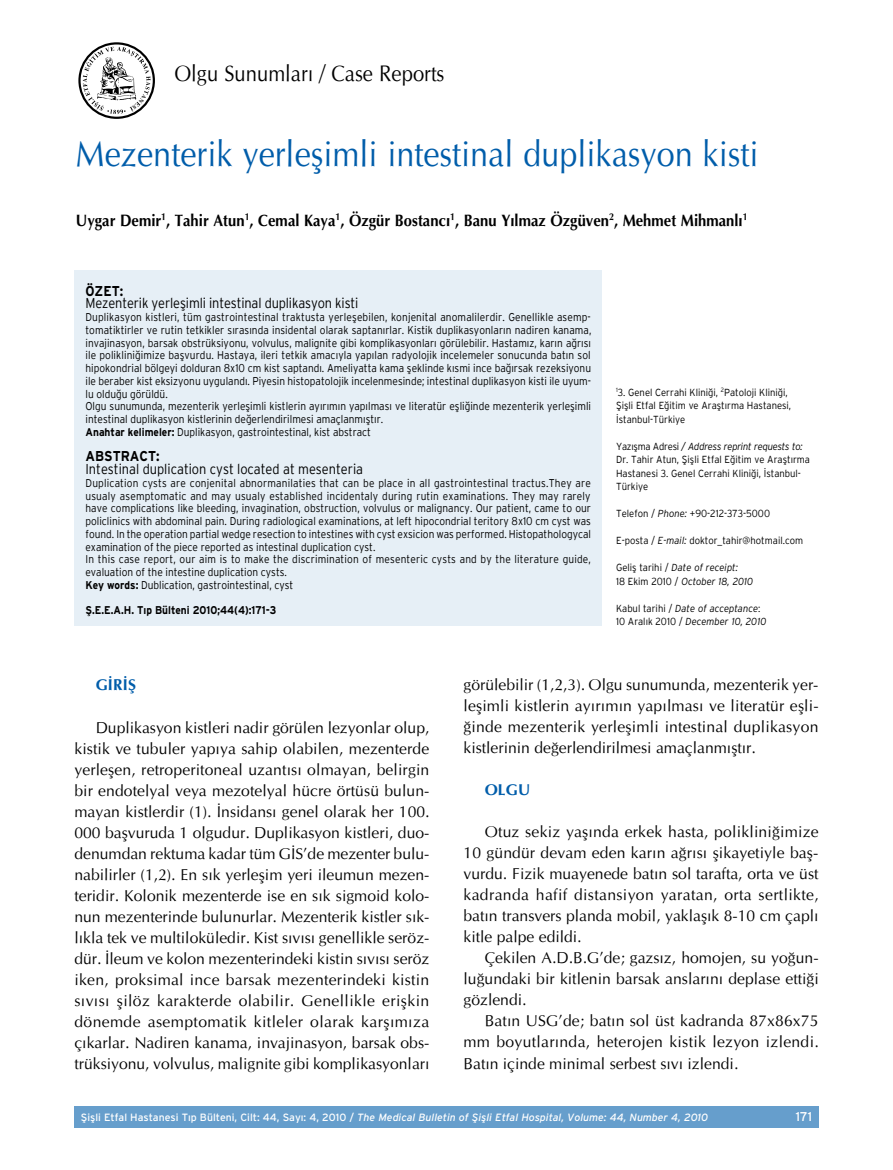
<style>
.page{position:relative;width:893px;height:1170px;background:#fff}
.page>*{position:absolute;margin:0;border:0;box-sizing:border-box;transform-origin:0 0}
.t1{font:36px "Optima";color:#005daa;scale:.9 1}
.t2{font:22.5px "Optima";color:#000;scale:.9 1}
.t3{font:700 16.5px "Optima";color:#000;scale:.9 1}
.t4{font:15.75px/21px "Optima";color:#000;text-align:justify}
.t5{font:700 15.75px "Optima";color:#005daa}
.t6{font:300 14.25px "Interstate";letter-spacing:-.01em;color:#000;scale:.9 1}
.t7{font:700 14.25px "Interstate";color:#000;scale:.9 1}
.t8{font:12.75px "Interstate";color:#fff}
.t9{font:300 11.25px/12.8px "Interstate";color:#000;scale:.9 1}
.t10{font:700 11.25px "Interstate";color:#000;scale:.9 1}
.t11{font:italic 10.5px "Interstate";color:#fff}
.t12{font:300 10.2px/13.5px "Interstate";color:#000;scale:.93 1}
.t13{font:italic 300 10.2px/13.5px "Interstate";color:#000;scale:.93 1}
.s1{font-weight:700}
.s2{font-style:italic}
.s3{font-style:normal}
</style>
<div class="page">
<div style="left:74px;top:1106px;width:745px;height:21px;background:#669ecc"></div>
<div style="left:74px;top:270px;width:528px;height:355px;background:#e6eff6"></div>
<div style="left:78px;top:42px;width:77px;height:77px;border:2px solid #000;border-radius:50%"></div>
<svg style="left:83px;top:47px;width:68px;height:67px"></svg>
<h2 class="t2" style="left:174px;top:60px;width:302px">Olgu Sunumları / Case Reports</h2>
<h1 class="t1" style="left:76px;top:132px;width:760px">Mezenterik yerleşimli intestinal duplikasyon kisti</h1>
<h3 class="t3" style="left:76px;top:210px;width:748px">Uygar Demir<sup>1</sup>, Tahir Atun<sup>1</sup>, Cemal Kaya<sup>1</sup>, Özgür Bostancı<sup>1</sup>, Banu Yılmaz Özgüven<sup>2</sup>, Mehmet Mihmanlı<sup>1</sup></h3>
<p class="t7" style="left:85px;top:282px;width:44px">ÖZET:</p>
<p class="t6" style="left:85px;top:295px;width:305px">Mezenterik yerleşimli intestinal duplikasyon kisti</p>
<p class="t9" style="left:85px;top:310px;width:564px">Duplikasyon kistleri, tüm gastrointestinal traktusta yerleşebilen, konjenital anomalilerdir. Genellikle asemp&shy;tomatiktirler ve rutin tetkikler sırasında insidental olarak saptanırlar. Kistik duplikasyonların nadiren kanama, invajinasyon, barsak obstrüksiyonu, volvulus, malignite gibi komplikasyonları görülebilir. Hastamız, karın ağrısı ile polikliniğimize başvurdu. Hastaya, ileri tetkik amacıyla yapılan radyolojik incelemeler sonucunda batın sol hipokondrial bölgeyi dolduran 8x10 cm kist saptandı. Ameliyatta kama şeklinde kısmi ince bağırsak rezeksiyonu ile beraber kist eksizyonu uygulandı. Piyesin histopatolojik incelenmesinde; intestinal duplikasyon kisti ile uyum&shy;lu olduğu görüldü.<br>Olgu sunumunda, mezenterik yerleşimli kistlerin ayırımın yapılması ve literatür eşliğinde mezenterik yerleşimli intestinal duplikasyon kistlerinin değerlendirilmesi amaçlanmıştır.<br><span class="s1">Anahtar kelimeler:</span> Duplikasyon, gastrointestinal, kist abstract</p>
<p class="t7" style="left:85px;top:448px;width:84px">ABSTRACT:</p>
<p class="t6" style="left:85px;top:461px;width:310px">Intestinal duplication cyst located at mesenteria</p>
<p class="t9" style="left:85px;top:476px;width:563px">Duplication cysts are conjenital abnormanilaties that can be place in all gastrointestinal tractus.They are usualy asemptomatic and may usualy established incidentaly during rutin examinations. They may rarely have complications like bleeding, invagination, obstruction, volvulus or malignancy. Our patient, came to our policlinics with abdominal pain. During radiological examinations, at left hipocondrial teritory 8x10 cm cyst was found. In the operation partial wedge resection to intestines with cyst exsicion was performed. Histopathologycal examination of the piece reported as intestinal duplication cyst.<br>In this case report, our aim is to make the discrimination of mesenteric cysts and by the literature guide, evaluation of the intestine duplication cysts.<br><span class="s1">Key words:</span> Dublication, gastrointestinal, cyst</p>
<p class="t10" style="left:85px;top:604px;width:214px">Ş.E.E.A.H. Tıp Bülteni 2010;44(4):171-3</p>
<p class="t12" style="left:616px;top:385px;width:190px"><sup>1</sup>3. Genel Cerrahi Kliniği, <sup>2</sup>Patoloji Kliniği,<br>Şişli Etfal Eğitim ve Araştırma Hastanesi,<br>İstanbul-Türkiye</p>
<p class="t12" style="left:616px;top:439px;width:210px">Yazışma Adresi <span class="s2">/ Address reprint requests to:<br></span>Dr. Tahir Atun, Şişli Etfal Eğitim ve Araştırma Hastanesi 3. Genel Cerrahi Kliniği, İstanbul-Türkiye</p>
<p class="t12" style="left:616px;top:507px;width:167px">Telefon / <span class="s2">Phone:</span> +90-212-373-5000</p>
<p class="t12" style="left:616px;top:534px;width:203px">E-posta / <span class="s2">E-mail:</span> doktor_tahir@hotmail.com</p>
<p class="t13" style="left:616px;top:561px;width:149px"><span class="s3">Geliş tarihi /</span> Date of receipt:<br><span class="s3">18 Ekim 2010 /</span> October 18, 2010</p>
<p class="t13" style="left:616px;top:601px;width:163px"><span class="s3">Kabul tarihi /</span> Date of acceptance<span class="s3">:<br>10 Aralık 2010 /</span> December 10, 2010</p>
<h3 class="t5" style="left:96px;top:675px;width:42px">GİRİŞ</h3>
<p class="t4" style="left:74px;top:716px;width:357px;text-indent:21px">Duplikasyon kistleri nadir görülen lezyonlar olup, kistik ve tubuler yapıya sahip olabilen, mezenterde yerleşen, retroperitoneal uzantısı olmayan, belirgin bir endotelyal veya mezotelyal hücre örtüsü bulun&shy;mayan kistlerdir (1). İnsidansı genel olarak her 100.<br>000 başvuruda 1 olgudur. Duplikasyon kistleri, duo&shy;denumdan rektuma kadar tüm GİS’de mezenter bulu&shy;nabilirler (1,2). En sık yerleşim yeri ileumun mezen&shy;teridir. Kolonik mezenterde ise en sık sigmoid kolo&shy;nun mezenterinde bulunurlar. Mezenterik kistler sık&shy;lıkla tek ve multiloküledir. Kist sıvısı genellikle seröz&shy;dür. İleum ve kolon mezenterindeki kistin sıvısı seröz iken, proksimal ince barsak mezenterindeki kistin sıvısı şilöz karakterde olabilir. Genellikle erişkin dönemde asemptomatik kitleler olarak karşımıza çıkarlar. Nadiren kanama, invajinasyon, barsak obs&shy;trüksiyonu, volvulus, malignite gibi komplikasyonları</p>
<h3 class="t4" style="left:463px;top:674px;width:357px">görülebilir (1,2,3). Olgu sunumunda, mezenterik yer&shy;leşimli kistlerin ayırımın yapılması ve literatür eşli&shy;ğinde mezenterik yerleşimli intestinal duplikasyon kistlerinin değerlendirilmesi amaçlanmıştır.</h3>
<h3 class="t5" style="left:485px;top:780px;width:47px">OLGU</h3>
<p class="t4" style="left:463px;top:821px;width:357px;text-indent:21px">Otuz sekiz yaşında erkek hasta, polikliniğimize 10 gündür devam eden karın ağrısı şikayetiyle baş&shy;vurdu. Fizik muayenede batın sol tarafta, orta ve üst kadranda hafif distansiyon yaratan, orta sertlikte, batın transvers planda mobil, yaklaşık 8-10 cm çaplı kitle palpe edildi.</p>
<h3 class="t4" style="left:463px;top:947px;width:357px;text-indent:21px">Çekilen A.D.B.G’de; gazsız, homojen, su yoğun&shy;luğundaki bir kitlenin barsak anslarını deplase ettiği gözlendi.</h3>
<h3 class="t4" style="left:463px;top:1010px;width:357px;text-indent:21px">Batın USG’de; batın sol üst kadranda 87x86x75 mm boyutlarında, heterojen kistik lezyon izlendi.<br>Batın içinde minimal serbest sıvı izlendi.</h3>
<p class="t11" style="left:81px;top:1110px;width:629px"><span class="s3">Şişli Etfal Hastanesi T›p Bülteni, Cilt: 44, Say›: 4, 2010 /</span> The Medical Bulletin of Şişli Etfal Hospital, Volume: 44, Number 4, 2010</p>
<p class="t8" style="left:796px;top:1108px;width:18px">171</p>
</div>
